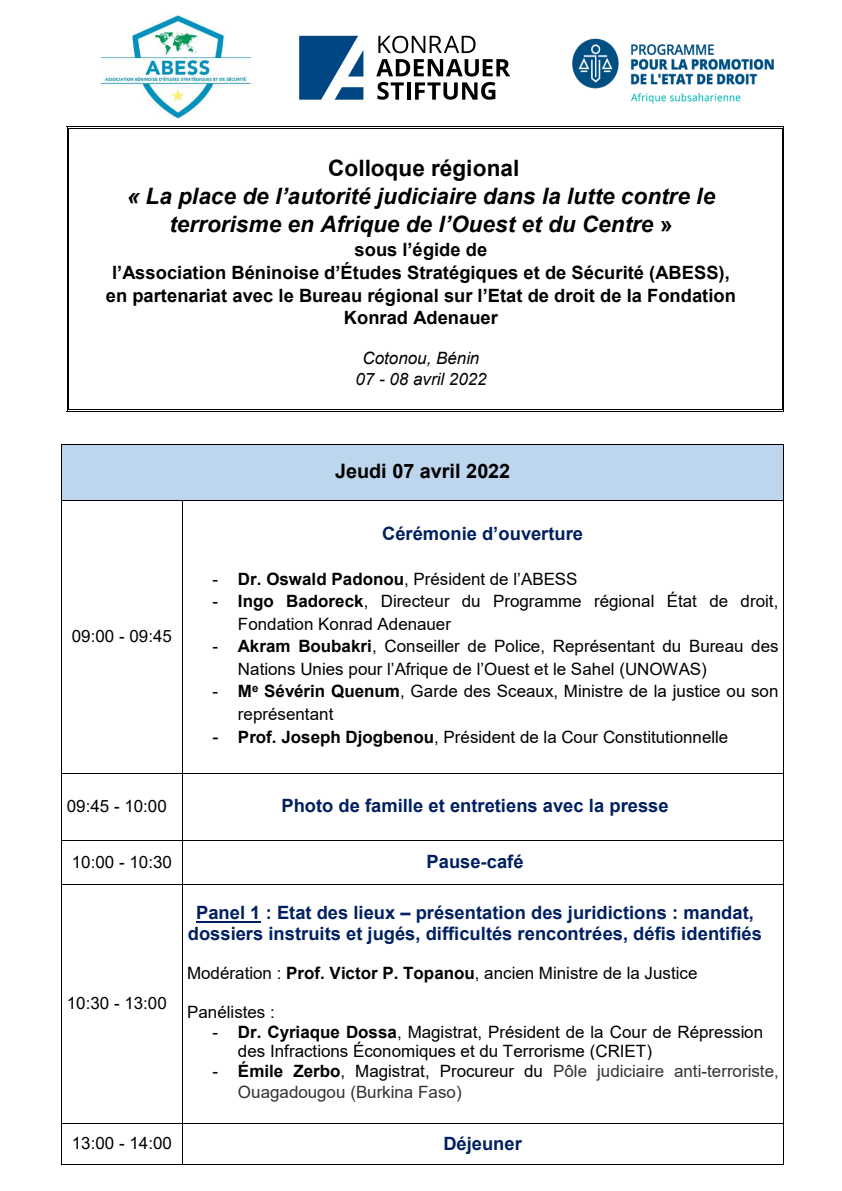
<style>
.page{position:relative;width:842px;height:1191px;background:#fff}
.page>*{position:absolute;margin:0;border:0;box-sizing:border-box;transform-origin:0 0}
.t1{font:italic 700 22.6px/28px "Arial";color:#000;text-align:center}
.t2{font:700 19.8px "Arial";color:#000}
.t3{font:700 18.4px/21px "Arial";color:#002060;text-align:center}
.t4{font:700 18.4px/22.8px "Arial";color:#000;text-align:center}
.t5{font:700 18.4px "Arial";color:#002060}
.t6{font:17px/22.4px "Arial";color:#000}
.t7{font:17px/21px "Arial";color:#333}
.t8{font:17px "Arial";color:#000}
.t9{font:italic 17px/21px "Arial";color:#000;text-align:center}
.s1{font-style:normal}
.s2{font-style:inherit}
.s3{font-weight:700}
.s4{font-size:18.4px}
.s5{color:#000}
.s6{font-weight:700;color:#000}
</style>
<div class="page">
<svg style="left:378px;top:36px;width:97px;height:17px"></svg>
<svg style="left:376px;top:59px;width:134px;height:41px"></svg>
<svg style="left:299px;top:36px;width:64px;height:64px"></svg>
<img style="left:571px;top:38px;width:203px;height:66px">
<img style="left:102px;top:14px;width:149px;height:105px">
<hr style="left:69px;top:127px;width:713px;height:1px;background:#000">
<hr style="left:69px;top:128px;width:713px;height:1px;background:#000">
<hr style="left:69px;top:411px;width:713px;height:1px;background:#000">
<hr style="left:69px;top:409px;width:713px;height:1px;background:#000">
<svg style="left:67px;top:127px;width:2px;height:285px"></svg>
<svg style="left:782px;top:127px;width:2px;height:285px"></svg>
<div style="left:62px;top:445px;width:721px;height:55px;background:#bdd6ee"></div>
<hr style="left:62px;top:444px;width:721px;height:1px;background:#000">
<hr style="left:61px;top:444px;width:1px;height:56px;background:#000">
<hr style="left:783px;top:444px;width:1px;height:56px;background:#000">
<hr style="left:62px;top:500px;width:120px;height:1px;background:#000">
<hr style="left:182px;top:500px;width:601px;height:1px;background:#000">
<hr style="left:61px;top:500px;width:1px;height:273px;background:#000">
<hr style="left:182px;top:500px;width:1px;height:273px;background:#000">
<hr style="left:783px;top:500px;width:1px;height:273px;background:#000">
<hr style="left:62px;top:773px;width:120px;height:1px;background:#000">
<hr style="left:182px;top:773px;width:601px;height:1px;background:#000">
<hr style="left:61px;top:773px;width:1px;height:67px;background:#000">
<hr style="left:182px;top:773px;width:1px;height:67px;background:#000">
<hr style="left:783px;top:773px;width:1px;height:67px;background:#000">
<hr style="left:62px;top:840px;width:120px;height:1px;background:#000">
<hr style="left:182px;top:840px;width:601px;height:1px;background:#000">
<hr style="left:61px;top:841px;width:1px;height:43px;background:#000">
<hr style="left:182px;top:841px;width:1px;height:43px;background:#000">
<hr style="left:783px;top:841px;width:1px;height:43px;background:#000">
<hr style="left:196px;top:920px;width:65px;height:2px;background:#002060">
<hr style="left:62px;top:884px;width:120px;height:1px;background:#000">
<hr style="left:182px;top:884px;width:601px;height:1px;background:#000">
<hr style="left:61px;top:885px;width:1px;height:238px;background:#000">
<hr style="left:182px;top:885px;width:1px;height:238px;background:#000">
<hr style="left:783px;top:885px;width:1px;height:238px;background:#000">
<hr style="left:62px;top:1123px;width:120px;height:1px;background:#000">
<hr style="left:182px;top:1123px;width:601px;height:1px;background:#000">
<hr style="left:61px;top:1123px;width:1px;height:41px;background:#000">
<hr style="left:62px;top:1164px;width:120px;height:1px;background:#000">
<hr style="left:182px;top:1123px;width:1px;height:41px;background:#000">
<hr style="left:182px;top:1164px;width:601px;height:1px;background:#000">
<hr style="left:783px;top:1123px;width:1px;height:41px;background:#000">
<p class="t1" style="left:127px;top:154px;width:590px"><span class="s1">Colloque régional<br></span>« <span class="s2">La place de l’autorité ju</span>diciaire dans la lutte contre le terrorisme en <span class="s2">Afrique de l’Ouest et</span> du Centre <span class="s1">»</span></p>
<p class="t4" style="left:106px;top:238px;width:631px">sous l’égide de<br><span class="s2">l</span>’Association Béninoise d’Études <span class="s2">Stratégiques et de Sécurité (ABESS), </span>en partenariat avec le Bureau régional sur l’Etat de droit de la Fondation <span class="s2">Konrad Adenauer</span></p>
<p class="t9" style="left:355px;top:347px;width:133px">Cotonou, Bénin<br>07 - 08 avril 2022</p>
<p class="t6" style="left:72px;top:624px;width:102px">09:00 - 09:45</p>
<p class="t2" style="left:335px;top:457px;width:177px">Jeudi 07 avril 2022</p>
<p class="t5" style="left:382px;top:521px;width:203px">Cérémonie d’ouverture</p>
<p class="t8" style="left:212px;top:567px;width:367px"><span class="s2">-</span> <span class="s3">Dr. Oswald Padonou</span><span class="s2">,</span> Président de l’ABESS</p>
<p class="t6" style="left:238px;top:590px;width:542px;text-indent:-25px">- <span class="s3">Ingo Badoreck</span>, Directeur du Programme régional État de droit,<br>Fondation Konrad Adenauer</p>
<p class="t6" style="left:238px;top:635px;width:542px;text-indent:-25px">- <span class="s3">Akram Boubakri</span>, Conseiller de Police, Représentant du Bureau des<br>Nations Unies p<span class="s2">our l’Afrique de l’Ouest et le S</span>ahel (UNOWAS)</p>
<p class="t6" style="left:238px;top:680px;width:542px;text-indent:-25px">- <span class="s3">M</span><sup>e</sup> <span class="s3">Sévérin Quenum</span>, Garde des Sceaux, Ministre de la justice ou son représentant</p>
<p class="t6" style="left:212px;top:726px;width:517px"><span class="s4">-</span> <span class="s3">Prof. Joseph Djogbenou</span>, Président de la Cour Constitutionnelle</p>
<p class="t6" style="left:67px;top:794px;width:102px">09:45 - 10:00</p>
<p class="t3" style="left:281px;top:794px;width:389px">Photo de famille et entretiens avec la presse</p>
<p class="t6" style="left:72px;top:851px;width:102px">10:00 - 10:30</p>
<p class="t3" style="left:427px;top:851px;width:98px">Pause-café</p>
<p class="t6" style="left:67px;top:992px;width:102px">10:30 - 13:00</p>
<p class="t3" style="left:188px;top:902px;width:576px">Panel 1 : Etat des lieux <span class="s2">–</span> présentation des juridictions : mandat, dossiers instruits et jugés, difficultés rencontrées, défis identifiés</p>
<p class="t6" style="left:187px;top:961px;width:512px">Modération : <span class="s3">Prof. Victor P. Topanou</span>, ancien Ministre de la Justice</p>
<p class="t6" style="left:187px;top:1001px;width:89px">Panélistes :</p>
<p class="t6" style="left:238px;top:1021px;width:527px;line-height:19.6px;text-indent:-25px">- <span class="s3">Dr. Cyriaque Dossa</span>, Magistrat, Président de la Cour de Répression des Infractions Économiques et du Terrorisme (CRIET)</p>
<p class="t7" style="left:238px;top:1060px;width:542px;text-indent:-25px"><span class="s5">-</span> <span class="s6">Émile Zerbo</span><span class="s5">, Magistrat, Procureur du</span> Pôle judiciaire anti-terroriste,<br>Ouagadougou (Burkina Faso)</p>
<p class="t6" style="left:72px;top:1132px;width:102px">13:00 - 14:00</p>
<p class="t3" style="left:443px;top:1132px;width:80px">Déjeuner</p>
</div>
